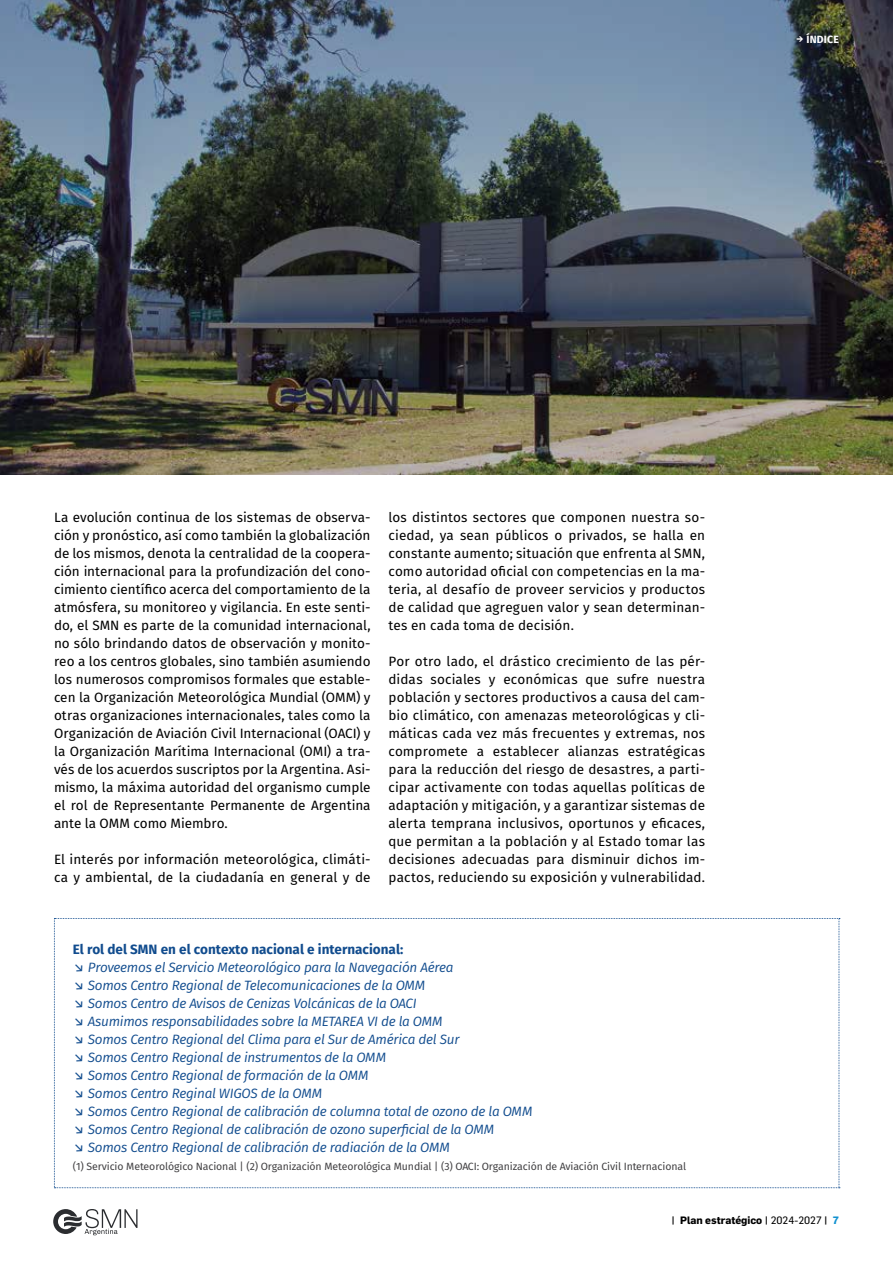
<style>
.page{position:relative;width:893px;height:1263px;background:#fff}
.page>*{position:absolute;margin:0;border:0;box-sizing:border-box;transform-origin:0 0}
.t1{font:13.5px/18px "Fira Sans";letter-spacing:.005em;color:#000;text-align:justify}
.t2{font:italic 13.5px/18px "Fira Sans";letter-spacing:-.02em;color:#114c8e}
.t3{font:10.5px "Fira Sans";letter-spacing:-.01em;color:#414042}
.t4{font:700 10.5px "Flama";color:#000}
.t5{font:700 10.5px "Fira Sans";letter-spacing:.02em;color:#fff}
.s1{font-family:"Encode Sans"}
.s2{font-weight:700;font-style:normal}
.s3{font-style:normal}
.s4{font-weight:500}
.s5{font-weight:400}
.s6{color:#1191d0}
</style>
<div class="page">
<svg style="left:53px;top:1209px;width:84px;height:26px"></svg>
<img style="left:0;top:0;width:893px;height:474px">
<svg style="left:54px;top:918px;width:786px;height:270px"></svg>
<p class="t5" style="left:796px;top:31px;width:44px"><span class="s1">→</span> ÍNDICE</p>
<p class="t1" style="left:54px;top:508px;width:318px">La evolución continua de los sistemas de observa&shy;ción y pronóstico, así como también la globalización de los mismos, denota la centralidad de la coopera&shy;ción internacional para la profundización del cono&shy;cimiento científico acerca del comportamiento de la atmósfera, su monitoreo y vigilancia. En este senti&shy;do, el SMN es parte de la comunidad internacional, no sólo brindando datos de observación y monito&shy;reo a los centros globales, sino también asumiendo los numerosos compromisos formales que estable&shy;cen la Organización Meteorológica Mundial (OMM) y otras organizaciones internacionales, tales como la Organización de Aviación Civil Internacional (OACI) y la Organización Marítima Internacional (OMI) a tra&shy;vés de los acuerdos suscriptos por la Argentina. Asi&shy;mismo, la máxima autoridad del organismo cumple el rol de Representante Permanente de Argentina ante la OMM como Miembro.</p>
<p class="t1" style="left:54px;top:850px;width:318px">El interés por información meteorológica, climáti&shy;ca y ambiental, de la ciudadanía en general y de</p>
<p class="t1" style="left:389px;top:508px;width:318px">los distintos sectores que componen nuestra so&shy;ciedad, ya sean públicos o privados, se halla en constante aumento; situación que enfrenta al SMN, como autoridad oficial con competencias en la ma&shy;teria, al desafío de proveer servicios y productos de calidad que agreguen valor y sean determinan&shy;tes en cada toma de decisión.</p>
<p class="t1" style="left:389px;top:652px;width:318px">Por otro lado, el drástico crecimiento de las pér&shy;didas sociales y económicas que sufre nuestra población y sectores productivos a causa del cam&shy;bio climático, con amenazas meteorológicas y cli&shy;máticas cada vez más frecuentes y extremas, nos compromete a establecer alianzas estratégicas para la reducción del riesgo de desastres, a parti&shy;cipar activamente con todas aquellas políticas de adaptación y mitigación, y a garantizar sistemas de alerta temprana inclusivos, oportunos y eficaces, que permitan a la población y al Estado tomar las decisiones adecuadas para disminuir dichos im&shy;pactos, reduciendo su exposición y vulnerabilidad.</p>
<p class="t2" style="left:73px;top:940px;width:461px"><span class="s2">El rol del SMN en el contexto nacional e internacional:<br></span><span class="s3">↘</span> Proveemos el Servicio Meteorológico para la Navegación Aérea<br><span class="s3">↘</span> Somos Centro Regional de Telecomunicaciones de la OMM<br><span class="s3">↘</span> Somos Centro de Avisos de Cenizas Volcánicas de la OACI<br><span class="s3">↘</span> Asumimos responsabilidades sobre la METAREA VI de la OMM<br><span class="s3">↘</span> Somos Centro Regional del Clima para el Sur de América del Sur<br><span class="s3">↘</span> Somos Centro Regional de instrumentos de la OMM<br><span class="s3">↘</span> Somos Centro Regional de formación de la OMM<br><span class="s3">↘</span> Somos Centro Reginal WIGOS de la OMM<br><span class="s3">↘</span> Somos Centro Regional de calibración de columna total de ozono de la OMM <span class="s3">↘</span> Somos Centro Regional de calibración de ozono superficial de la OMM<br><span class="s3">↘</span> Somos Centro Regional de calibración de radiación de la OMM</p>
<p class="t3" style="left:73px;top:1158px;width:615px">(1) Servicio Meteorológico Nacional | (2) Organización Meteorológica Mundial | (3) OACI: Organización de Aviación Civil Internacional</p>
<p class="t4" style="left:671px;top:1213px;width:169px"><span class="s4">|</span> Plan estratégico <span class="s4">|</span> <span class="s5">2024-2027</span> <span class="s4">|</span> <span class="s6">7</span></p>
</div>
